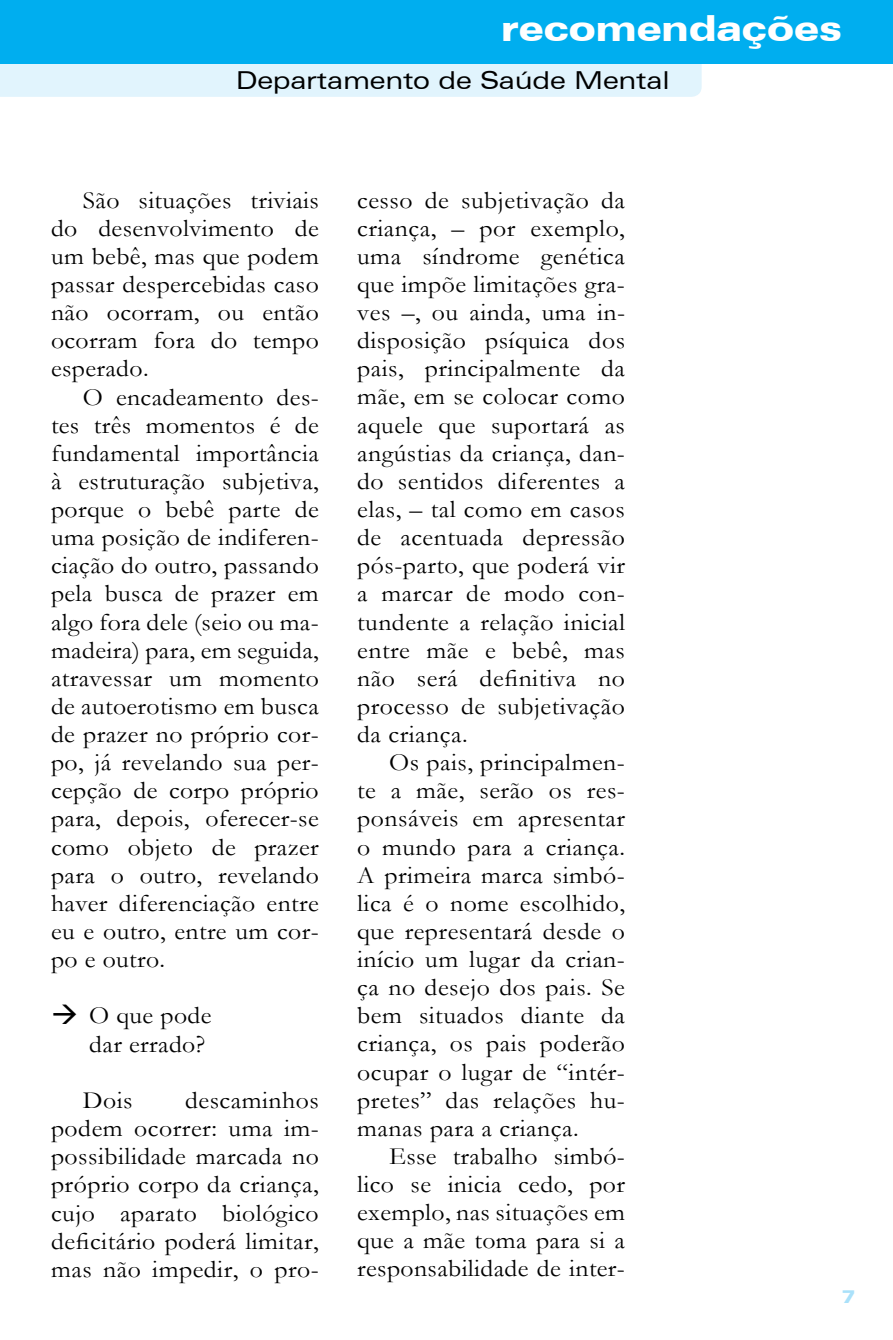
<style>
.page{position:relative;width:893px;height:1340px;background:#fff}
.page>*{position:absolute;margin:0;border:0;box-sizing:border-box;transform-origin:0 0}
.t1{font:900 expanded 36px "Zurich BT";color:#fff}
.t2{font:24.75px/28.1px "Garamond";letter-spacing:.015em;color:#000;text-align:justify;scale:1.04 1}
.t3{font:expanded 24.75px "Zurich BT";letter-spacing:-.01em;color:#000}
.t4{font:900 expanded 18px "Zurich BT";color:#aae1fa}
</style>
<div class="page">
<div style="left:0;top:64px;width:702px;height:33px;background:#e1f4fd"></div>
<div style="left:0;top:0;width:893px;height:64px;background:#00aeef"></div>
<h1 class="t1" style="left:501px;top:7px;width:342px">recomendações</h1>
<p class="t3" style="left:236px;top:66px;width:435px">Departamento de Saúde Mental</p>
<p class="t2" style="left:51px;top:185px;width:259px;text-indent:32px">São situações triviais do desenvolvimento de um bebê, mas que podem passar despercebidas caso não ocorram, ou então ocorram fora do tempo esperado.</p>
<p class="t2" style="left:51px;top:382px;width:259px;text-indent:32px">O encadeamento des&shy;tes três momentos é de fundamental importância à estruturação subjetiva, porque o bebê parte de uma posição de indiferen&shy;ciação do outro, passando pela busca de prazer em algo fora dele (seio ou ma&shy;madeira) para, em seguida, atravessar um momento de autoerotismo em busca de prazer no próprio cor&shy;po, já revelando sua per&shy;cepção de corpo próprio para, depois, oferecer-se como objeto de prazer para o outro, revelando haver diferenciação entre eu e outro, entre um cor&shy;po e outro.</p>
<p class="t2" style="left:89px;top:1000px;width:119px">O que pode dar errado?</p>
<p class="t2" style="left:83px;top:1085px;width:49px">Dois</p>
<p class="t2" style="left:51px;top:1085px;width:259px;text-indent:134px">descaminhos podem ocorrer: uma im&shy;possibilidade marcada no próprio corpo da criança, cujo aparato biológico deficitário poderá limitar, mas não impedir, o pro-</p>
<p class="t2" style="left:357px;top:185px;width:259px">cesso de subjetivação da criança, – por exemplo, uma síndrome genética que impõe limitações gra&shy;ves –, ou ainda, uma in&shy;disposição psíquica dos pais, principalmente da mãe, em se colocar como aquele que suportará as angústias da criança, dan&shy;do sentidos diferentes a elas, – tal como em casos de acentuada depressão pós-parto, que poderá vir a marcar de modo con&shy;tundente a relação inicial entre mãe e bebê, mas não será definitiva no processo de subjetivação da criança.</p>
<p class="t2" style="left:357px;top:747px;width:259px;text-indent:32px">Os pais, principalmen&shy;te a mãe, serão os res&shy;ponsáveis em apresentar o mundo para a criança.<br>A primeira marca simbó&shy;lica é o nome escolhido, que representará desde o início um lugar da crian&shy;ça no desejo dos pais. Se bem situados diante da criança, os pais poderão ocupar o lugar de “intér&shy;pretes” das relações hu&shy;manas para a criança.</p>
<p class="t2" style="left:357px;top:1141px;width:259px;text-indent:32px">Esse trabalho simbó&shy;lico se inicia cedo, por exemplo, nas situações em que a mãe toma para si a responsabilidade de inter-</p>
<p class="t4" style="left:842px;top:1285px;width:15px">7</p>
</div>
